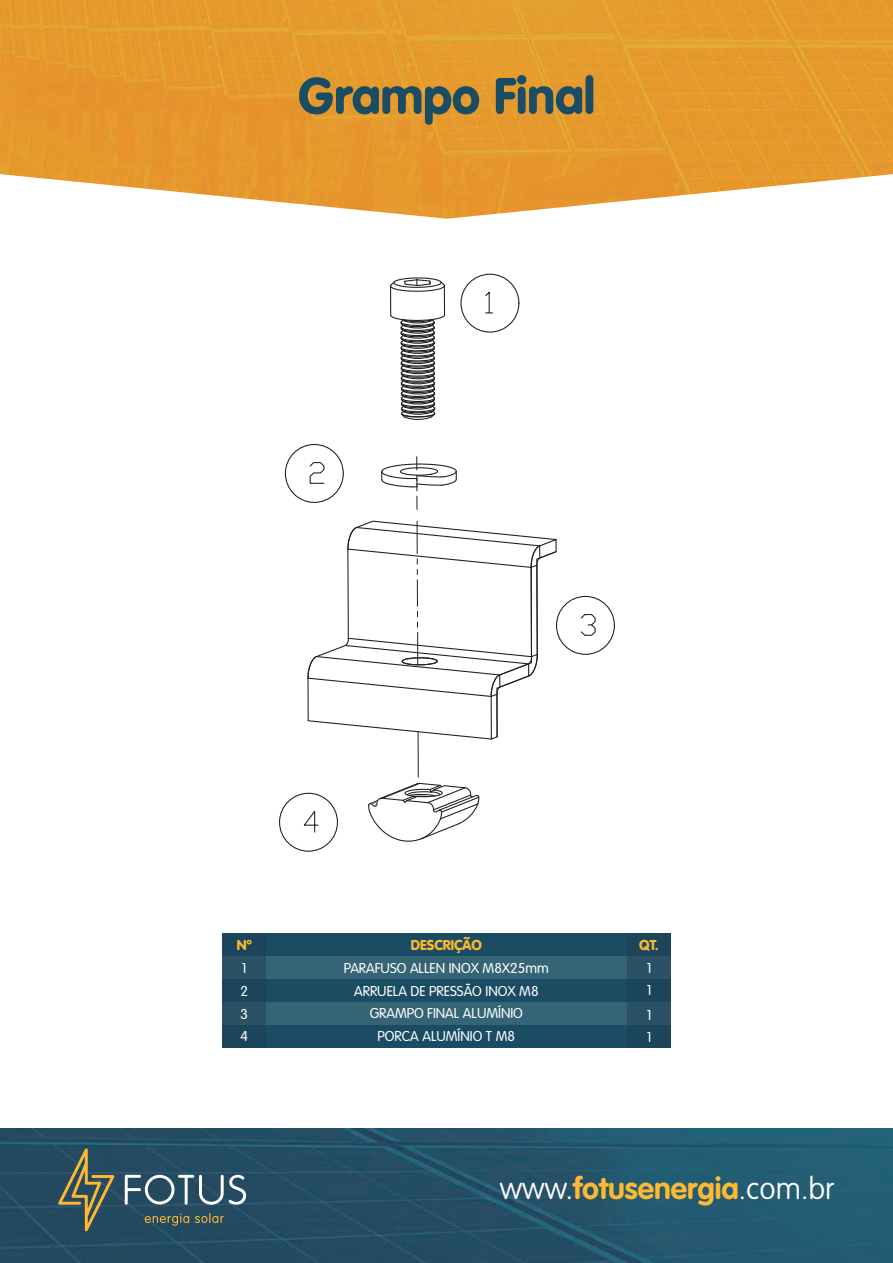
<style>
.page{position:relative;width:893px;height:1263px;background:#fff}
.page>*{position:absolute;margin:0;border:0;box-sizing:border-box;transform-origin:0 0}
.t1{font:900 50.1px "VAG Rounded Std";color:#1a4d63}
.t2{font:700 30.3px "VAG Rounded Std";color:#fdb931}
.t3{font:300 14.1px/22.6px "VAG Rounded Std";color:#fff}
.t4{font:900 14.1px "VAG Rounded Std";color:#fdb931}
.s1{font-weight:100;color:#fff}
</style>
<div class="page">
<img style="left:0;top:0;width:893px;height:219px">
<svg style="left:390px;top:277px;width:56px;height:143px"></svg>
<svg style="left:307px;top:520px;width:250px;height:220px"></svg>
<hr style="left:417px;top:632px;width:1px;height:33px;background:#231f20">
<hr style="left:418px;top:732px;width:1px;height:45px;background:#231f20">
<svg style="left:368px;top:782px;width:112px;height:60px"></svg>
<svg style="left:381px;top:457px;width:76px;height:52px"></svg>
<div style="left:460px;top:274px;width:59px;height:59px;border:1px solid #231f20;border-radius:50%"></div>
<svg style="left:485px;top:291px;width:8px;height:23px"></svg>
<div style="left:285px;top:444px;width:59px;height:59px;border:1px solid #231f20;border-radius:50%"></div>
<svg style="left:309px;top:462px;width:16px;height:22px"></svg>
<div style="left:556px;top:596px;width:59px;height:59px;border:1px solid #231f20;border-radius:50%"></div>
<svg style="left:580px;top:614px;width:16px;height:22px"></svg>
<div style="left:279px;top:793px;width:59px;height:59px;border:1px solid #231f20;border-radius:50%"></div>
<svg style="left:303px;top:811px;width:16px;height:22px"></svg>
<img style="left:0;top:1129px;width:893px;height:134px">
<svg style="left:58px;top:1148px;width:56px;height:83px;background:#4e5f57"></svg>
<svg style="left:125px;top:1175px;width:121px;height:30px"></svg>
<svg style="left:145px;top:1213px;width:44px;height:13px"></svg>
<svg style="left:195px;top:1213px;width:29px;height:10px"></svg>
<div style="left:222px;top:933px;width:449px;height:23px;background:#1a4d63"></div>
<div style="left:222px;top:956px;width:449px;height:23px;background:#346475"></div>
<div style="left:222px;top:979px;width:449px;height:23px;background:#1a4d63"></div>
<div style="left:222px;top:1002px;width:449px;height:23px;background:#346475"></div>
<div style="left:222px;top:1025px;width:449px;height:23px;background:#1a4d63"></div>
<div style="left:222px;top:933px;width:44px;height:115px;background:linear-gradient(to right,#224a5f,#214a5f)"></div>
<div style="left:627px;top:933px;width:44px;height:115px;background:linear-gradient(to right,#224a5f,#214a5f)"></div>
<h1 class="t1" style="left:298px;top:66px;width:298px">Grampo Final</h1>
<p class="t4" style="left:237px;top:937px;width:16px">Nº</p>
<p class="t4" style="left:411px;top:937px;width:72px">DESCRIÇÃO</p>
<p class="t4" style="left:639px;top:937px;width:21px">QT.</p>
<p class="t3" style="left:344px;top:957px;width:207px;text-align:center">PARAFUSO ALLEN INOX M8X25mm<br>ARRUELA DE PRESSÃO INOX M8<br>GRAMPO FINAL ALUMÍNIO<br>PORCA ALUMÍNIO T M8</p>
<p class="t3" style="left:647px;top:957px;width:6px">1<br>1</p>
<p class="t3" style="left:240px;top:957px;width:9px;text-align:justify">1<br>2<br>3<br>4</p>
<p class="t3" style="left:647px;top:1005px;width:6px;line-height:21.8px">1<br>1</p>
<h2 class="t2" style="left:500px;top:1171px;width:336px"><span class="s1">www.</span>fotusenergia<span class="s1">.com.br</span></h2>
</div>
